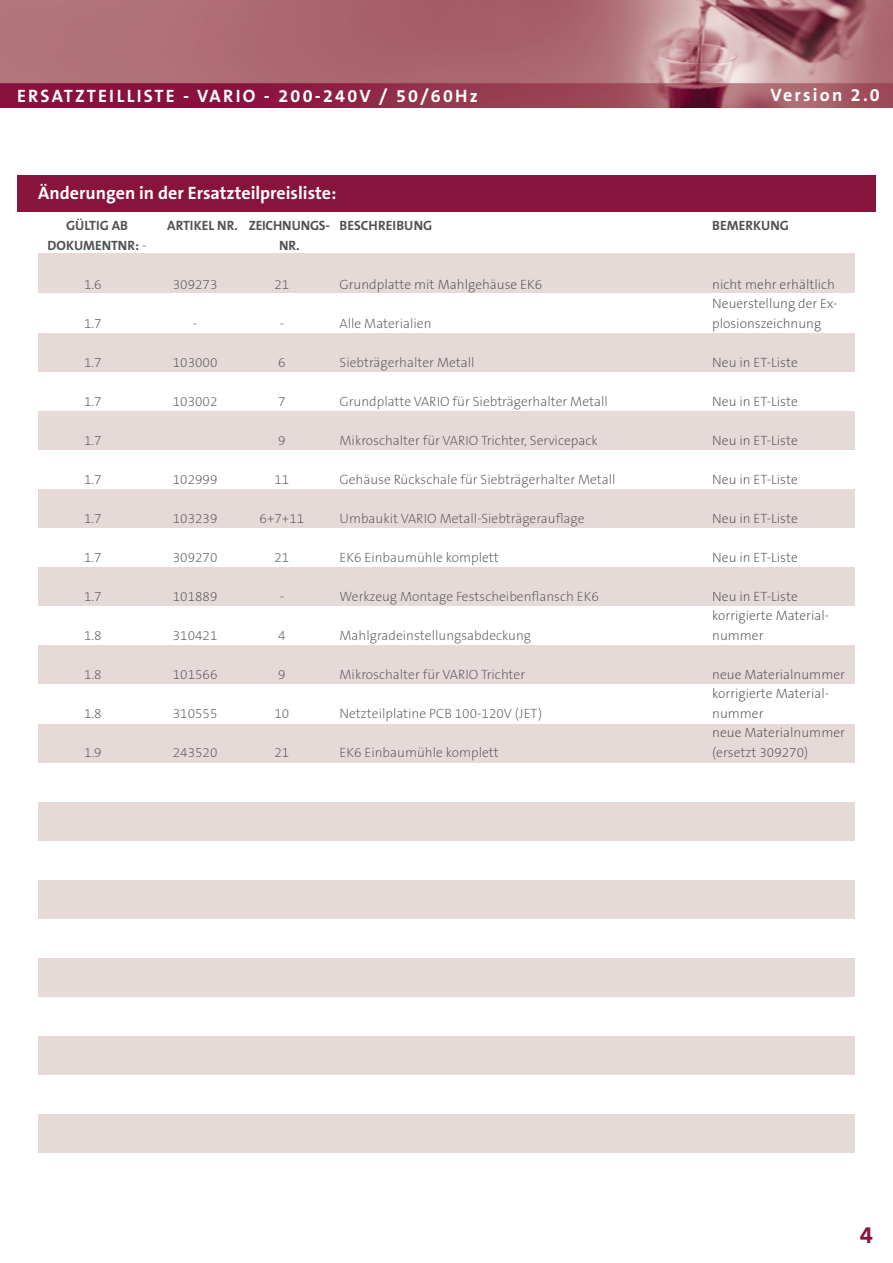
<style>
.page{position:relative;width:893px;height:1263px;background:#fff}
.page>*{position:absolute;margin:0;border:0;box-sizing:border-box;transform-origin:0 0}
.t1{font:700 24px "The Sans B7";color:#88133d}
.t2{font:700 18px "The Sans B7";letter-spacing:.125em;color:#fff}
.t3{font:700 18px "The Sans B7";color:#fff}
.t4{font:200 13.5px "The Sans B2";color:#57585a}
.t5{font:200 13.5px/19.5px "The Sans B2";color:#4f5252}
.t6{font:700 13.5px/19.5px "The Sans B7";color:#4f5252;text-align:center}
.s1{font-family:"The Sans B2";font-weight:200}
</style>
<div class="page">
<img style="left:0;top:0;width:893px;height:108px">
<div style="left:17px;top:175px;width:859px;height:37px;background:#88133d"></div>
<div style="left:38px;top:255px;width:817px;height:38px;background:#e6dad9"></div>
<div style="left:38px;top:333px;width:817px;height:39px;background:#e6dad9"></div>
<div style="left:38px;top:411px;width:817px;height:39px;background:#e6dad9"></div>
<div style="left:38px;top:802px;width:817px;height:39px;background:#e6dad9"></div>
<div style="left:38px;top:880px;width:817px;height:39px;background:#e6dad9"></div>
<div style="left:38px;top:958px;width:817px;height:39px;background:#e6dad9"></div>
<div style="left:38px;top:489px;width:817px;height:39px;background:#e6dad9"></div>
<div style="left:38px;top:567px;width:817px;height:39px;background:#e6dad9"></div>
<div style="left:38px;top:645px;width:817px;height:39px;background:#e6dad9"></div>
<div style="left:38px;top:723px;width:817px;height:39px;background:#e6dad9"></div>
<div style="left:38px;top:1036px;width:817px;height:39px;background:#e6dad9"></div>
<div style="left:38px;top:1114px;width:817px;height:39px;background:#e6dad9"></div>
<hr style="left:38px;top:254px;width:817px;height:1px;background:#e6dad9">
<h2 class="t2" style="left:17px;top:87px;width:462px">ERSATZTEILLISTE - VARIO - 200-240V / 50/60Hz</h2>
<h2 class="t2" style="left:770px;top:85px;width:111px">Version 2.0</h2>
<h2 class="t3" style="left:38px;top:184px;width:300px">Änderungen in der Ersatzteilpreisliste:</h2>
<p class="t6" style="left:66px;top:216px;width:63px">GÜLTIG AB</p>
<p class="t6" style="left:167px;top:216px;width:72px">ARTIKEL NR.</p>
<p class="t6" style="left:712px;top:216px;width:78px">BEMERKUNG</p>
<p class="t6" style="left:48px;top:236px;width:100px">DOKUMENTNR: <span class="s1">-</span></p>
<p class="t6" style="left:249px;top:216px;width:83px">ZEICHNUNGS-<br>NR.</p>
<p class="t6" style="left:340px;top:216px;width:94px">BESCHREIBUNG</p>
<p class="t5" style="left:340px;top:275px;width:204px">Grundplatte mit Mahlgehäuse EK6</p>
<p class="t4" style="left:340px;top:316px;width:93px">Alle Materialien</p>
<p class="t4" style="left:340px;top:355px;width:137px">Siebträgerhalter Metall</p>
<p class="t4" style="left:340px;top:394px;width:270px">Grundplatte VARIO für Siebträgerhalter Metall</p>
<p class="t4" style="left:340px;top:433px;width:260px">Mikroschalter für VARIO Trichter, Servicepack</p>
<p class="t4" style="left:340px;top:472px;width:278px">Gehäuse Rückschale für Siebträgerhalter Metall</p>
<p class="t4" style="left:340px;top:511px;width:246px">Umbaukit VARIO Metall-Siebträgerauflage</p>
<p class="t4" style="left:340px;top:550px;width:161px">EK6 Einbaumühle komplett</p>
<p class="t4" style="left:340px;top:589px;width:261px">Werkzeug Montage Festscheibenflansch EK6</p>
<p class="t4" style="left:340px;top:628px;width:193px">Mahlgradeinstellungsabdeckung</p>
<p class="t4" style="left:340px;top:667px;width:187px">Mikroschalter für VARIO Trichter</p>
<p class="t4" style="left:340px;top:706px;width:204px">Netzteilplatine PCB 100-120V (JET)</p>
<p class="t4" style="left:340px;top:745px;width:161px">EK6 Einbaumühle komplett</p>
<p class="t5" style="left:712px;top:275px;width:127px">nicht mehr erhältlich<br>Neuerstellung der Ex&shy;plosionszeichnung</p>
<p class="t5" style="left:712px;top:353px;width:87px">Neu in ET-Liste</p>
<p class="t5" style="left:712px;top:392px;width:87px">Neu in ET-Liste</p>
<p class="t5" style="left:712px;top:431px;width:87px">Neu in ET-Liste</p>
<p class="t5" style="left:712px;top:470px;width:87px">Neu in ET-Liste</p>
<p class="t5" style="left:712px;top:509px;width:87px">Neu in ET-Liste</p>
<p class="t5" style="left:712px;top:548px;width:87px">Neu in ET-Liste</p>
<p class="t5" style="left:712px;top:587px;width:119px">Neu in ET-Liste korrigierte Material&shy;nummer</p>
<p class="t5" style="left:712px;top:665px;width:134px">neue Materialnummer korrigierte Material&shy;nummer<br>neue Materialnummer (ersetzt 309270)</p>
<p class="t4" style="left:173px;top:277px;width:46px">309273</p>
<p class="t4" style="left:193px;top:316px;width:6px">-</p>
<p class="t4" style="left:173px;top:355px;width:46px">103000</p>
<p class="t4" style="left:173px;top:394px;width:46px">103002</p>
<p class="t4" style="left:84px;top:277px;width:19px">1.6</p>
<p class="t4" style="left:84px;top:316px;width:19px">1.7</p>
<p class="t4" style="left:84px;top:355px;width:19px">1.7</p>
<p class="t4" style="left:84px;top:394px;width:19px">1.7</p>
<p class="t4" style="left:84px;top:433px;width:19px">1.7</p>
<p class="t4" style="left:84px;top:472px;width:19px">1.7</p>
<p class="t4" style="left:84px;top:511px;width:19px">1.7</p>
<p class="t4" style="left:84px;top:550px;width:19px">1.7</p>
<p class="t4" style="left:84px;top:589px;width:19px">1.7</p>
<p class="t4" style="left:84px;top:628px;width:19px">1.8</p>
<p class="t4" style="left:84px;top:667px;width:19px">1.8</p>
<p class="t4" style="left:84px;top:706px;width:19px">1.8</p>
<p class="t4" style="left:84px;top:745px;width:19px">1.9</p>
<p class="t4" style="left:274px;top:277px;width:16px">21</p>
<p class="t4" style="left:280px;top:316px;width:6px">-</p>
<p class="t4" style="left:278px;top:355px;width:9px">6</p>
<p class="t4" style="left:278px;top:394px;width:9px">7</p>
<p class="t4" style="left:278px;top:433px;width:9px">9</p>
<p class="t4" style="left:274px;top:472px;width:16px">11</p>
<p class="t4" style="left:260px;top:511px;width:46px">6+7+11</p>
<p class="t4" style="left:274px;top:550px;width:16px">21</p>
<p class="t4" style="left:280px;top:589px;width:6px">-</p>
<p class="t4" style="left:278px;top:628px;width:9px">4</p>
<p class="t4" style="left:278px;top:667px;width:9px">9</p>
<p class="t4" style="left:274px;top:706px;width:16px">10</p>
<p class="t4" style="left:274px;top:745px;width:16px">21</p>
<p class="t4" style="left:173px;top:472px;width:46px">102999</p>
<p class="t4" style="left:173px;top:511px;width:46px">103239</p>
<p class="t4" style="left:173px;top:550px;width:46px">309270</p>
<p class="t4" style="left:173px;top:589px;width:46px">101889</p>
<p class="t4" style="left:173px;top:628px;width:46px">310421</p>
<p class="t4" style="left:173px;top:667px;width:46px">101566</p>
<p class="t4" style="left:173px;top:706px;width:46px">310555</p>
<p class="t4" style="left:173px;top:745px;width:46px">243520</p>
<h1 class="t1" style="left:860px;top:1223px;width:15px">4</h1>
</div>
